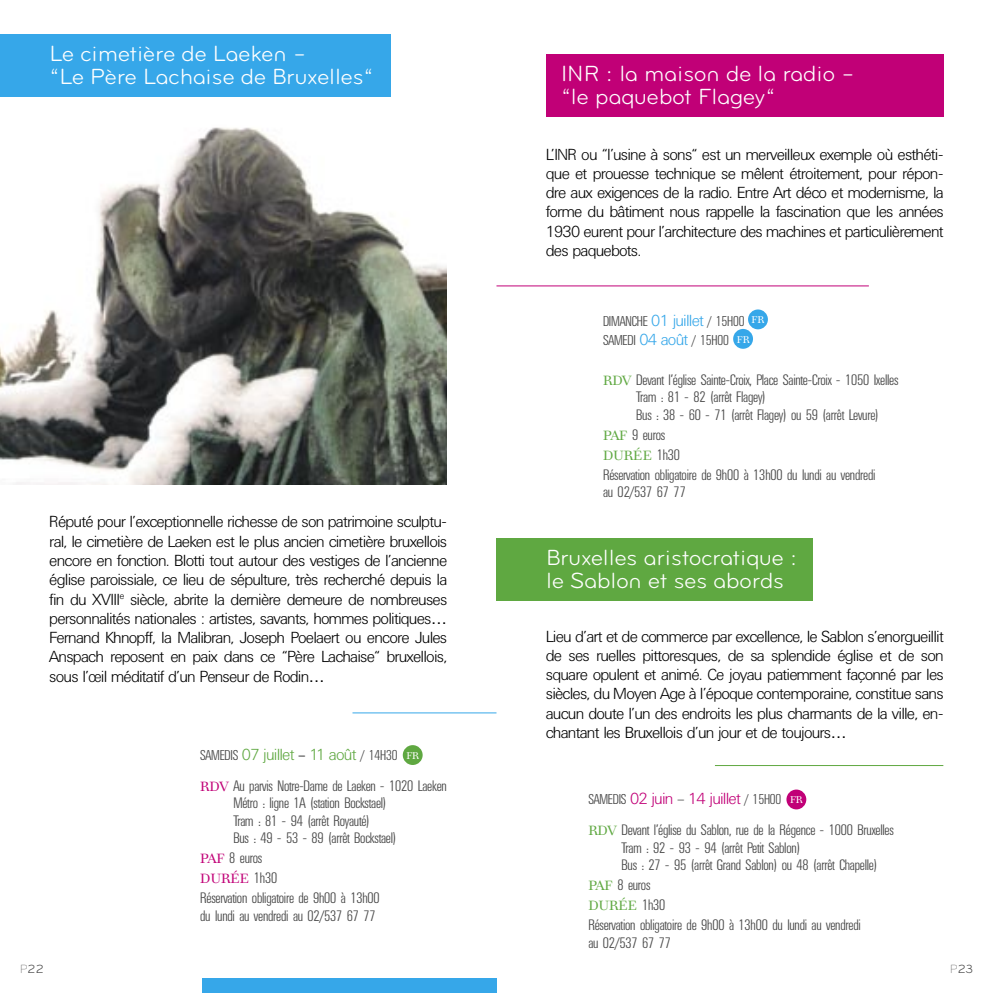
<style>
.page{position:relative;width:993px;height:993px;background:#fff}
.page>*{position:absolute;margin:0;border:0;box-sizing:border-box;transform-origin:0 0}
.t1{font:22.75px/22.8px "Bryant Regular Alt";color:#fff}
.t2{font:15.75px/19.2px "Uni Lig";color:#000;text-align:justify}
.t3{font:15.75px "Uni Lig";color:#5fa841}
.t4{font:15.75px "Uni Lig";color:#c10077}
.t5{font:14.88px/17.5px "Uni Con Lig";color:#484848}
.t6{font:14px "Uni Con Lig";color:#484848}
.t7{font:13.12px "Modern 880 BT";color:#5fa841}
.t8{font:13.12px "Modern 880 BT";color:#c10077}
.t9{font:12.25px "Bryant Regular Alt";color:#484848}
.t10{font:9.62px "Modern 880 BT";color:#fff}
.s1{font-family:"Uni Con Lig";font-size:14px;color:#484848}
.s2{font-size:14px;color:#000}
.s3{font-size:14px;color:#484848}
.s4{font-family:"Modern 880 BT";font-size:13.12px;color:#c10077}
.s5{font-family:"Uni Con Lig";font-size:14.88px;color:#484848}
.s6{font-family:"Uni Lig";font-size:15.75px;color:#36a7e9}
.s7{font-family:"Uni Lig"}
.s8{font-family:"Modern 880 BT";font-size:13.12px;color:#5fa841}
.s9{font-family:"Bryant Light Alt"}
</style>
<div class="page">
<img style="left:0;top:127px;width:446px;height:357px">
<div style="left:0;top:35px;width:390px;height:62px;background:#36a7e9"></div>
<div style="left:402px;top:744px;width:20px;height:20px;background:#5fa841;border-radius:50%"></div>
<hr style="left:352px;top:712px;width:144px;height:1px;background:#36a7e9">
<div style="left:202px;top:977px;width:294px;height:15px;background:#36a7e9"></div>
<div style="left:733px;top:329px;width:19px;height:19px;background:#36a7e9;border-radius:50%"></div>
<hr style="left:496px;top:285px;width:372px;height:1px;background:#c10077">
<div style="left:546px;top:55px;width:397px;height:62px;background:#c10077"></div>
<div style="left:747px;top:309px;width:20px;height:20px;background:#36a7e9;border-radius:50%"></div>
<div style="left:496px;top:538px;width:316px;height:62px;background:#5fa841"></div>
<div style="left:786px;top:789px;width:20px;height:20px;background:#c10077;border-radius:50%"></div>
<hr style="left:714px;top:764px;width:229px;height:1px;background:#5fa841">
<p class="t1" style="left:50px;top:42px;width:325px">Le cimetière de Laeken –<br>“Le Père Lachaise de Bruxelles“</p>
<p class="t2" style="left:50px;top:512px;width:398px">Réputé pour l’exceptionnelle richesse de son patrimoine sculptu&shy;ral, le cimetière de Laeken est le plus ancien cimetière bruxellois encore en fonction. Blotti tout autour des vestiges de l’ancienne église paroissiale, ce lieu de sépulture, très recherché depuis la fin du XVIII<sup>e</sup> siècle, abrite la dernière demeure de nombreuses personnalités nationales : artistes, savants, hommes politiques… Fernand Khnopff, la Malibran, Joseph Poelaert ou encore Jules Anspach reposent en paix dans ce “Père Lachaise“ bruxellois, sous l’œil méditatif d’un Penseur de Rodin…</p>
<p class="t3" style="left:200px;top:745px;width:199px"><span class="s1">SAMEDIS</span> 07 juillet <span class="s2">–</span> 11 août <span class="s3">/</span> <span class="s1">14H30</span></p>
<p class="t5" style="left:233px;top:776px;width:215px;text-indent:-33px"><span class="s4">RDV</span> Au parvis Notre-Dame de Laeken - 1020 Laeken Métro : ligne 1A (station Bockstael)<br>Tram : 81 - 94 (arrêt Royauté)<br>Bus : 49 - 53 - 89 (arrêt Bockstael)</p>
<p class="t5" style="left:200px;top:849px;width:63px"><span class="s4">PAF</span> 8 euros</p>
<p class="t8" style="left:200px;top:870px;width:78px">DURÉE <span class="s5">1h30</span></p>
<p class="t5" style="left:200px;top:889px;width:181px">Réservation obligatoire de 9h00 à 13h00 du lundi au vendredi au 02/537 67 77</p>
<p class="t10" style="left:406px;top:749px;width:14px">FR</p>
<p class="t1" style="left:561px;top:62px;width:295px">INR : la maison de la radio – “le paquebot Flagey“</p>
<p class="t2" style="left:546px;top:144px;width:398px">L’INR ou “l’usine à sons“ est un merveilleux exemple où esthéti&shy;que et prouesse technique se mêlent étroitement, pour répon&shy;dre aux exigences de la radio. Entre Art déco et modernisme, la forme du bâtiment nous rappelle la fascination que les années 1930 eurent pour l’architecture des machines et particulièrement des paquebots.</p>
<p class="t6" style="left:603px;top:313px;width:143px">DIMANCHE <span class="s6">01 juillet</span> <span class="s7">/</span> 15H00</p>
<p class="t6" style="left:603px;top:332px;width:127px">SAMEDI <span class="s6">04 août</span> <span class="s7">/</span> 15H00</p>
<p class="t5" style="left:636px;top:371px;width:263px;text-indent:-33px"><span class="s8">RDV</span> Devant l’église Sainte-Croix, Place Sainte-Croix - 1050 Ixelles<br>Tram : 81 - 82 (arrêt Flagey)<br>Bus : 38 - 60 - 71 (arrêt Flagey) ou 59 (arrêt Levure)</p>
<p class="t5" style="left:603px;top:426px;width:63px"><span class="s8">PAF</span> 9 euros</p>
<p class="t7" style="left:603px;top:447px;width:78px">DURÉE <span class="s5">1h30</span></p>
<p class="t5" style="left:603px;top:466px;width:274px">Réservation obligatoire de 9h00 à 13h00 du lundi au vendredi au 02/537 67 77</p>
<p class="t10" style="left:751px;top:314px;width:14px">FR</p>
<p class="t10" style="left:736px;top:333px;width:14px">FR</p>
<p class="t1" style="left:546px;top:546px;width:252px">Bruxelles aristocratique : le Sablon et ses abords</p>
<p class="t2" style="left:546px;top:626px;width:398px">Lieu d’art et de commerce par excellence, le Sablon s’enorgueillit de ses ruelles pittoresques, de sa splendide église et de son square opulent et animé. Ce joyau patiemment façonné par les siècles, du Moyen Age à l’époque contemporaine, constitue sans aucun doute l’un des endroits les plus charmants de la ville, en&shy;chantant les Bruxellois d’un jour et de toujours…</p>
<p class="t4" style="left:588px;top:789px;width:194px"><span class="s1">SAMEDIS</span> 02 juin <span class="s3">–</span> 14 juillet <span class="s3">/</span> <span class="s1">15H00</span></p>
<p class="t5" style="left:621px;top:821px;width:273px;text-indent:-33px"><span class="s8">RDV</span> Devant l’église du Sablon, rue de la Régence - 1000 Bruxelles<br>Tram : 92 - 93 - 94 (arrêt Petit Sablon)<br>Bus : 27 - 95 (arrêt Grand Sablon) ou 48 (arrêt Chapelle)</p>
<p class="t5" style="left:588px;top:876px;width:63px"><span class="s8">PAF</span> 8 euros</p>
<p class="t7" style="left:588px;top:897px;width:78px">DURÉE <span class="s5">1h30</span></p>
<p class="t5" style="left:588px;top:916px;width:274px">Réservation obligatoire de 9h00 à 13h00 du lundi au vendredi au 02/537 67 77</p>
<p class="t10" style="left:789px;top:793px;width:14px">FR</p>
<p class="t9" style="left:20px;top:961px;width:25px"><span class="s9">P</span>22</p>
<p class="t9" style="left:949px;top:961px;width:25px"><span class="s9">P</span>23</p>
</div>
